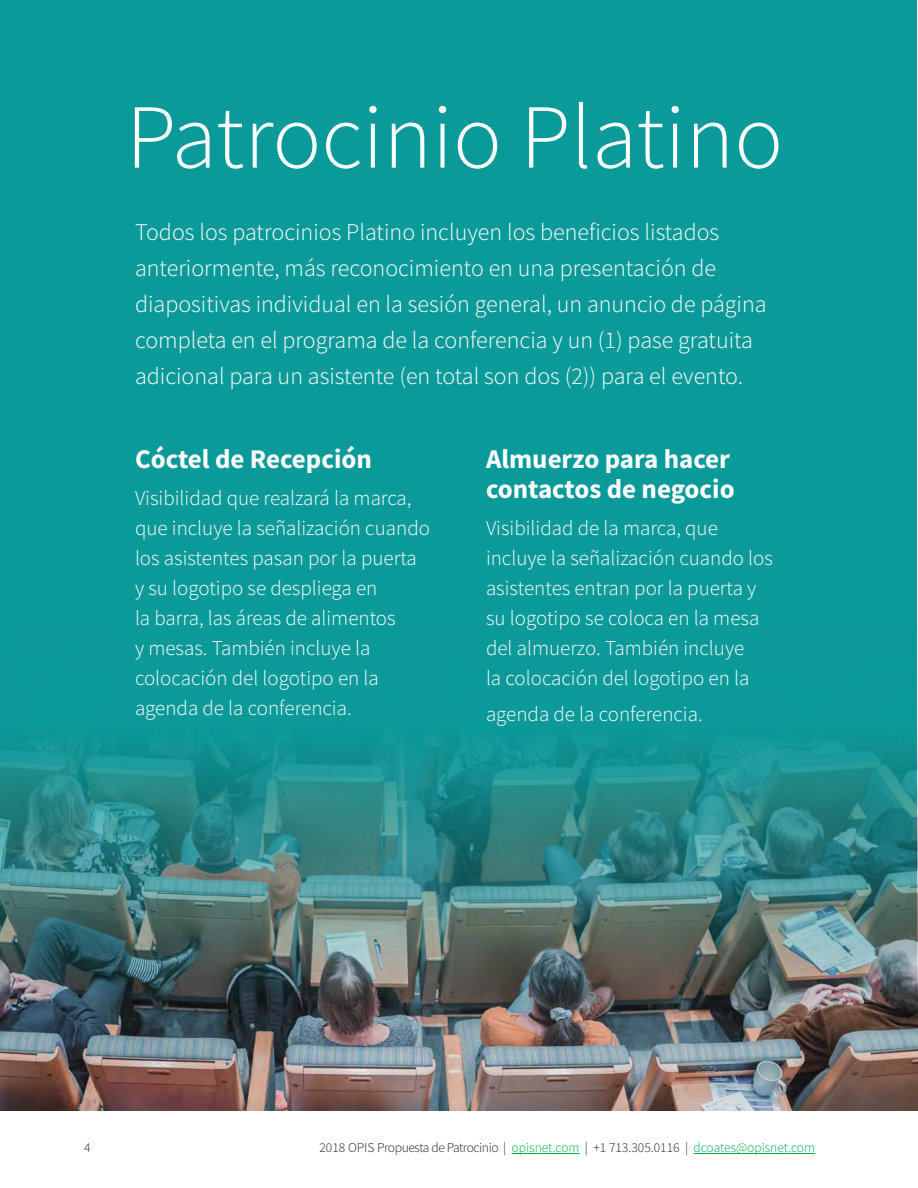
<style>
.page{position:relative;width:918px;height:1188px;background:#fff}
.page>*{position:absolute;margin:0;border:0;box-sizing:border-box;transform-origin:0 0}
.t1{font:300 91.5px "Source Sans Pro";color:#fff}
.H2-cb{font:700 27px/30px "Source Sans Pro";color:#fff}
.t2{font:300 24px/36px "Source Sans Pro";color:#fff}
.t3{font:300 21px/30px "Source Sans Pro";color:#fff}
.t4{font:300 13.5px "Source Sans Pro";color:#231f20}
.s1{color:#00ab4d}
</style>
<div class="page">
<hr style="left:512px;top:1153px;width:68px;height:1px;background:#00ab4d">
<hr style="left:693px;top:1153px;width:122px;height:1px;background:#00ab4d">
<div style="left:0;top:0;width:917px;height:1111px;background:#0b9a9a"></div>
<img style="left:0;top:738px;width:918px;height:373px">
<h1 class="t1" style="left:126px;top:81px;width:659px">Patrocinio Platino</h1>
<h3 class="t2" style="left:135px;top:214px;width:633px">Todos los patrocinios Platino incluyen los beneficios listados anteriormente, más reconocimiento en una presentación de diapositivas individual en la sesión general, un anuncio de página completa en el programa de la conferencia y un (1) pase gratuita adicional para un asistente (en total son dos (2)) para el evento.</h3>
<p class="H2-cb" style="left:135px;top:444px;width:238px">Cóctel de Recepción</p>
<h3 class="t3" style="left:135px;top:483px;width:297px">Visibilidad que realzará la marca, que incluye la señalización cuando los asistentes pasan por la puerta y su logotipo se despliega en<br>la barra, las áreas de alimentos<br>y mesas. También incluye la colocación del logotipo en la agenda de la conferencia.</h3>
<p class="H2-cb" style="left:486px;top:444px;width:250px">Almuerzo para hacer contactos de negocio</p>
<h3 class="t3" style="left:486px;top:513px;width:289px">Visibilidad de la marca, que incluye la señalización cuando los asistentes entran por la puerta y su logotipo se coloca en la mesa del almuerzo. También incluye<br>la colocación del logotipo en la</h3>
<h3 class="t3" style="left:486px;top:699px;width:218px">agenda de la conferencia.</h3>
<p class="t4" style="left:84px;top:1139px;width:8px">4</p>
<p class="t4" style="left:319px;top:1139px;width:497px">2018 OPIS Propuesta de Patrocinio | <span class="s1">opisnet.com</span> | +1 713.305.0116 | <span class="s1">dcoates@opisnet.com</span></p>
</div>
